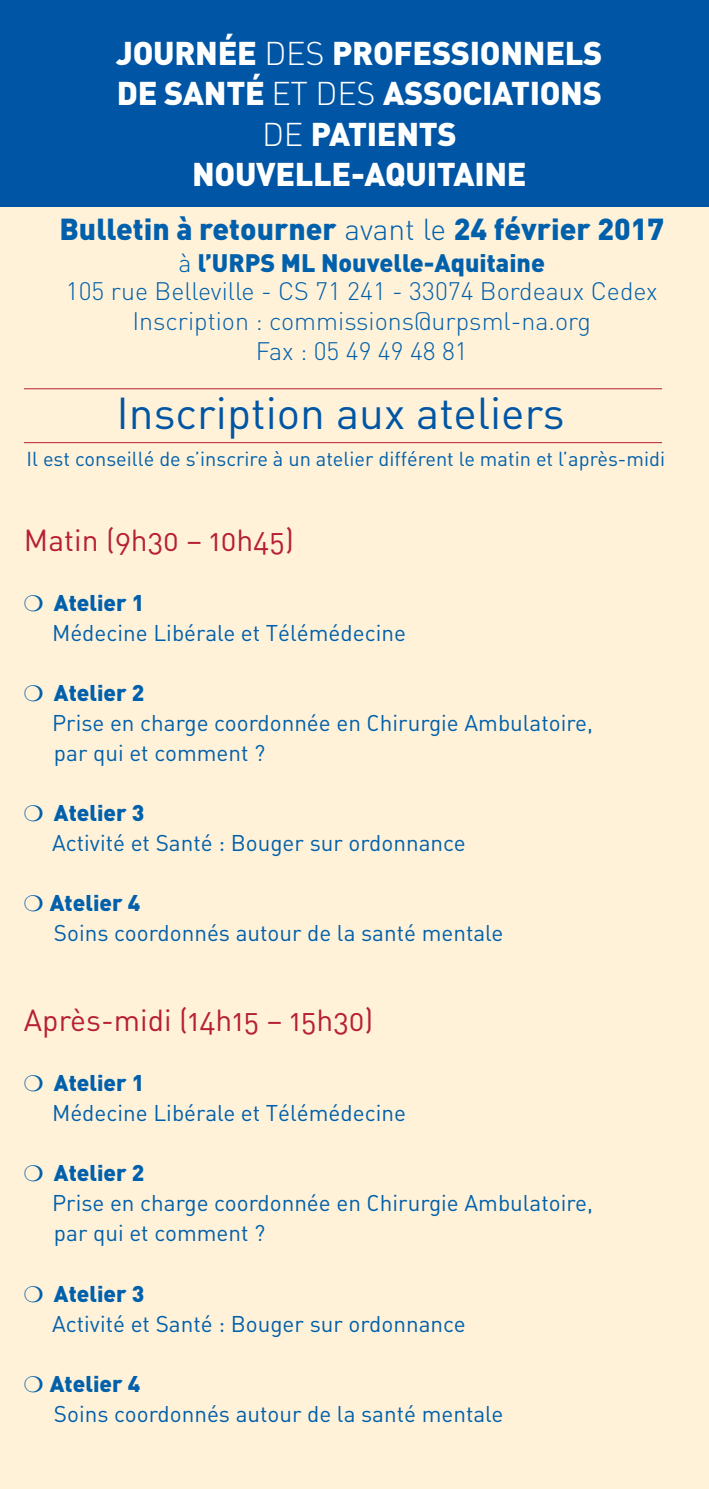
<style>
.page{position:relative;width:709px;height:1489px;background:#fff}
.page>*{position:absolute;margin:0;border:0;box-sizing:border-box;transform-origin:0 0}
.t1{font:44px "DIN Regular Alternate";color:#0056a4}
.t2{font:900 32.5px "DIN";letter-spacing:-.01em;color:#fff}
.t3{font:30px "DIN Regular Alternate";color:#b61f34}
.t4{font:900 30px "DIN";color:#0060ab}
.t5{font:300 25px/27.5px "DIN";color:#0060ab;text-align:center}
.t6{font:22.5px/30px "DIN Regular Alternate";color:#0060ab}
.t7{font:900 22.5px "DIN";color:#0060ab}
.t8{font:20px "DIN Regular Alternate";color:#0060ab}
.s1{font-weight:300}
.s2{font-weight:900}
</style>
<div class="page">
<div style="left:0;top:6px;width:709px;height:1482px;background:#fff2d9"></div>
<hr style="left:24px;top:388px;width:638px;height:1px;background:#b61f34">
<hr style="left:24px;top:442px;width:638px;height:1px;background:#b61f34">
<div style="left:0;top:0;width:709px;height:206px;background:#0056a4"></div>
<h2 class="t2" style="left:116px;top:32px;width:487px">JOURNÉE <span class="s1">des</span> PROFESSIONNELS</h2>
<h2 class="t2" style="left:117px;top:72px;width:486px">DE SANTÉ <span class="s1">ET DES</span> ASSOCIATIONS</h2>
<h2 class="t2" style="left:262px;top:112px;width:196px"><span class="s1">DE</span> PATIENTS</h2>
<h2 class="t2" style="left:192px;top:152px;width:22px">nou</h2>
<h2 class="t2" style="left:256px;top:152px;width:39px">velle</h2>
<h2 class="t2" style="left:351px;top:152px;width:177px">-AQUITAINE</h2>
<h3 class="t4" style="left:59px;top:208px;width:606px">Bulletin à retourner <span class="s1">avant le</span> 24 février 2017</h3>
<p class="t5" style="left:66px;top:249px;width:593px">à <span class="s2">l’URPS ML Nouvelle-Aquitaine<br></span>105 rue Belleville - CS 71 241 - 33074 Bordeaux Cedex</p>
<p class="t5" style="left:132px;top:305px;width:460px;line-height:30px">Inscription : commissions@urpsml-na.org<br>Fax : 05 49 49 48 81</p>
<h1 class="t1" style="left:116px;top:385px;width:449px">Inscription aux ateliers</h1>
<p class="t8" style="left:26px;top:446px;width:640px">Il est conseillé de s’inscrire à un atelier différent le matin et l’après-midi</p>
<h3 class="t3" style="left:24px;top:521px;width:271px">Matin (9h30 – 10h45)</h3>
<p class="t7" style="left:54px;top:588px;width:92px">Atelier 1</p>
<p class="t6" style="left:52px;top:617px;width:355px">Médecine Libérale et Télémédecine</p>
<p class="t7" style="left:54px;top:678px;width:92px">Atelier 2</p>
<p class="t6" style="left:52px;top:707px;width:542px">Prise en charge coordonnée en Chirurgie Ambulatoire, par qui et comment ?</p>
<p class="t7" style="left:54px;top:798px;width:92px">Atelier 3</p>
<p class="t6" style="left:52px;top:827px;width:415px">Activité et Santé : Bouger sur ordonnance</p>
<p class="t7" style="left:50px;top:888px;width:92px">Atelier 4</p>
<p class="t6" style="left:54px;top:917px;width:451px">Soins coordonnés autour de la santé mentale</p>
<h3 class="t3" style="left:24px;top:1001px;width:351px">Après-midi (14h15 – 15h30)</h3>
<p class="t7" style="left:54px;top:1068px;width:92px">Atelier 1</p>
<p class="t6" style="left:52px;top:1097px;width:355px">Médecine Libérale et Télémédecine</p>
<p class="t7" style="left:54px;top:1158px;width:92px">Atelier 2</p>
<p class="t6" style="left:52px;top:1187px;width:542px">Prise en charge coordonnée en Chirurgie Ambulatoire, par qui et comment ?</p>
<p class="t7" style="left:54px;top:1278px;width:92px">Atelier 3</p>
<p class="t6" style="left:52px;top:1307px;width:415px">Activité et Santé : Bouger sur ordonnance</p>
<p class="t7" style="left:50px;top:1368px;width:92px">Atelier 4</p>
<p class="t6" style="left:54px;top:1397px;width:451px">Soins coordonnés autour de la santé mentale</p>
</div>
